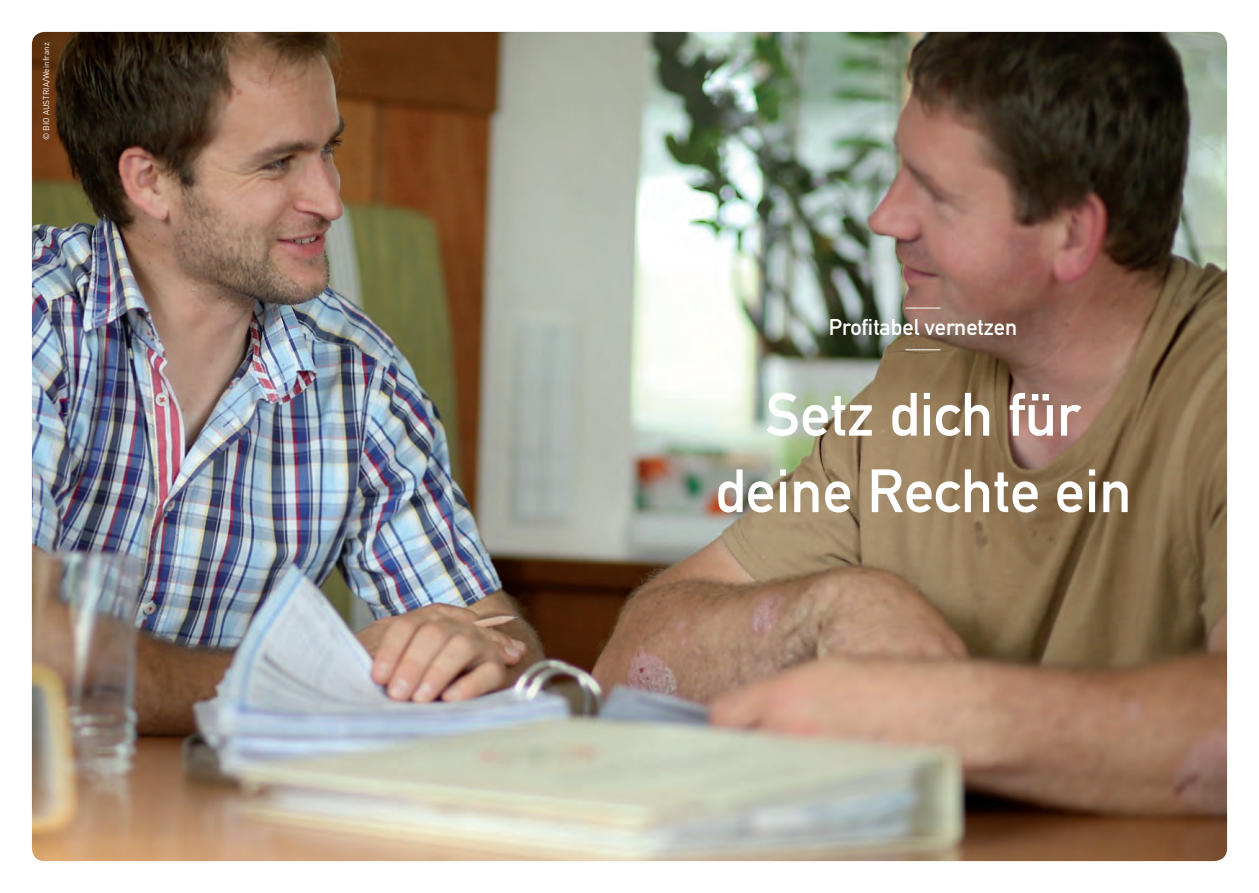
<style>
.page{position:relative;width:1259px;height:893px;background:#fff}
.page>*{position:absolute;margin:0;border:0;box-sizing:border-box;transform-origin:0 0}
.t1{font:60px/76.5px "DIN Mittelschrift";color:#fff;text-align:center}
.t2{font:22.5px "DIN Mittelschrift";color:#fff}
.t3{font:8.25px "DIN";letter-spacing:.005em;color:#fff}
</style>
<div class="page">
<img style="left:32px;top:32px;width:1195px;height:829px">
<hr style="left:905px;top:308px;width:35px;height:1px;background:#fff">
<hr style="left:905px;top:349px;width:35px;height:1px;background:#fff">
<p class="t3" style="left:41px;top:140px;width:99px;rotate:-90deg">© BIO AUSTRIA/Weinfranz</p>
<p class="t2" style="left:828px;top:314px;width:190px">Profitabel vernetzen</p>
<p class="t1" style="left:714px;top:377px;width:419px">Setz dich für deine Rechte ein</p>
</div>
